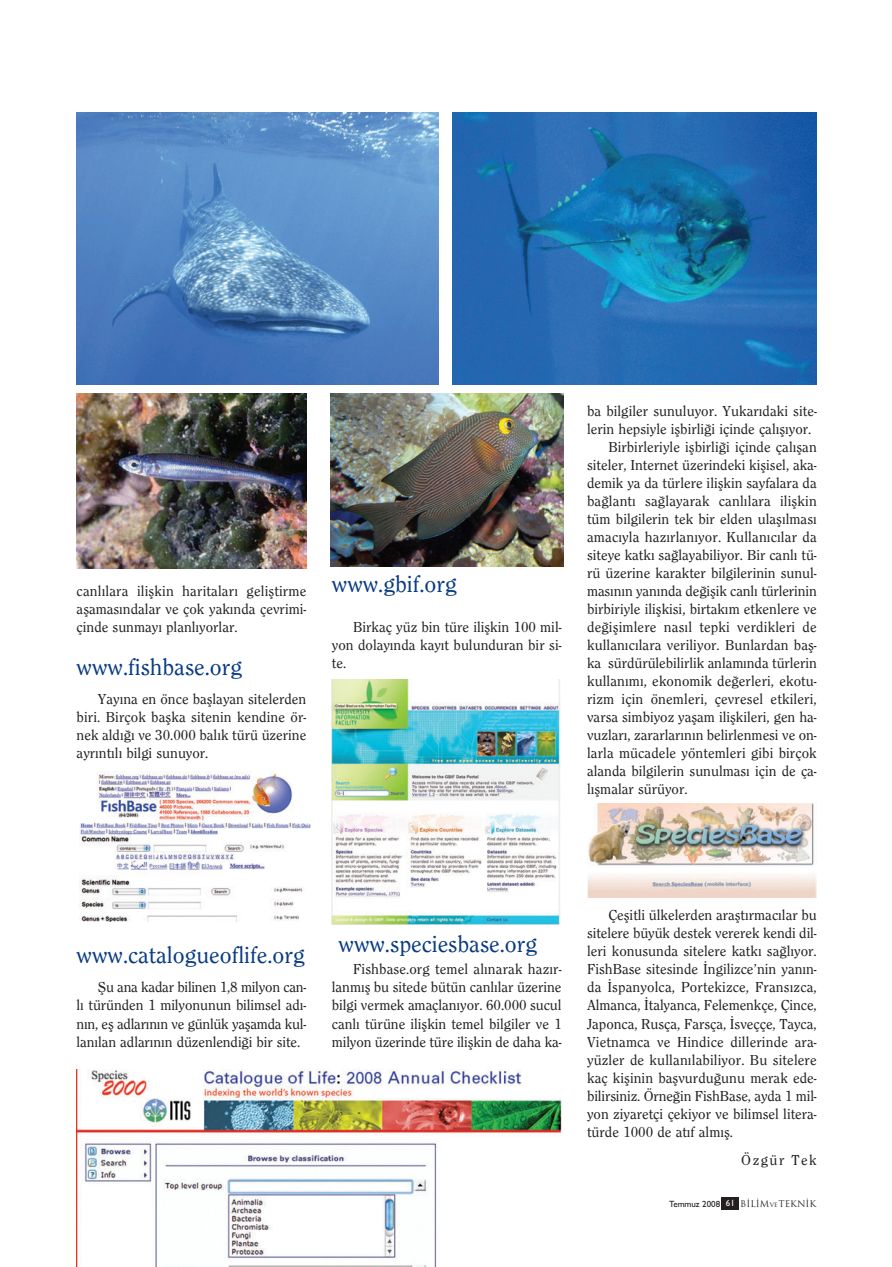
<style>
.page{position:relative;width:892px;height:1267px;background:#fff}
.page>*{position:absolute;margin:0;border:0;box-sizing:border-box;transform-origin:0 0}
.t1{font:500 24px "Clearface";color:#083a82}
.t2{font:500 15px/18px "Clearface";color:#231f20;text-align:justify}
.t3{font:500 15px "Clearface";letter-spacing:.1em;color:#231f20}
.t4{font:500 9px "Trajan";color:#231f20}
.s1{font-family:"Gill Sans";font-weight:400}
.s2{font-family:"Gill Sans";font-weight:400;color:#fff}
.s3{font-size:6px}
</style>
<div class="page">
<div style="left:722px;top:1197px;width:17px;height:12px;background:#231f20"></div>
<img style="left:330px;top:393px;width:233px;height:173px">
<img style="left:332px;top:679px;width:229px;height:245px">
<img style="left:587px;top:803px;width:229px;height:94px">
<img style="left:79px;top:771px;width:231px;height:150px">
<img style="left:77px;top:1069px;width:485px;height:197px">
<img style="left:77px;top:393px;width:229px;height:176px">
<img style="left:452px;top:112px;width:364px;height:273px">
<img style="left:77px;top:112px;width:362px;height:273px">
<p class="t2" style="left:77px;top:583px;width:231px">canlılara ilişkin haritaları geliştirme aşamasındalar ve çok yakında çevrimi&shy;çinde sunmayı planlıyorlar.</p>
<h1 class="t1" style="left:77px;top:657px;width:167px">www.fishbase.org</h1>
<p class="t2" style="left:77px;top:691px;width:231px;text-indent:21px">Yayına en önce başlayan sitelerden biri. Birçok başka sitenin kendine ör&shy;nek aldığı ve 30.000 balık türü üzerine ayrıntılı bilgi sunuyor.</p>
<h1 class="t1" style="left:332px;top:574px;width:126px">www.gbif.org</h1>
<p class="t2" style="left:332px;top:619px;width:231px;text-indent:21px">Birkaç yüz bin türe ilişkin 100 mil&shy;yon dolayında kayıt bulunduran bir si&shy;te.</p>
<p class="t2" style="left:587px;top:403px;width:231px">ba bilgiler sunuluyor. Yukarıdaki site-</p>
<p class="t2" style="left:587px;top:421px;width:226px">lerin hepsiyle işbirliği içinde çalışıyor.</p>
<p class="t2" style="left:608px;top:439px;width:210px">Birbirleriyle işbirliği içinde çalışan</p>
<p class="t2" style="left:587px;top:457px;width:231px">siteler, Internet üzerindeki kişisel, aka-</p>
<p class="t2" style="left:587px;top:475px;width:231px">demik ya da türlere ilişkin sayfalara da</p>
<p class="t2" style="left:587px;top:493px;width:231px">bağlantı sağlayarak canlılara ilişkin</p>
<p class="t2" style="left:587px;top:511px;width:231px">tüm bilgilerin tek bir elden ulaşılması</p>
<p class="t2" style="left:587px;top:529px;width:231px">amacıyla hazırlanıyor. Kullanıcılar da</p>
<p class="t2" style="left:587px;top:547px;width:231px">siteye katkı sağlayabiliyor. Bir canlı tü-</p>
<p class="t2" style="left:587px;top:565px;width:231px">rü üzerine karakter bilgilerinin sunul-</p>
<p class="t2" style="left:587px;top:583px;width:231px">masının yanında değişik canlı türlerinin</p>
<p class="t2" style="left:587px;top:601px;width:231px">birbiriyle ilişkisi, birtakım etkenlere ve</p>
<p class="t2" style="left:587px;top:619px;width:231px">değişimlere nasıl tepki verdikleri de</p>
<p class="t2" style="left:587px;top:637px;width:231px">kullanıcılara veriliyor. Bunlardan baş-</p>
<p class="t2" style="left:587px;top:655px;width:231px">ka sürdürülebilirlik anlamında türlerin</p>
<p class="t2" style="left:587px;top:673px;width:231px">kullanımı, ekonomik değerleri, ekotu-</p>
<p class="t2" style="left:587px;top:691px;width:231px">rizm için önemleri, çevresel etkileri,</p>
<p class="t2" style="left:587px;top:709px;width:231px">varsa simbiyoz yaşam ilişkileri, gen ha-</p>
<p class="t2" style="left:587px;top:727px;width:231px">vuzları, zararlarının belirlenmesi ve on-</p>
<p class="t2" style="left:587px;top:745px;width:231px">larla mücadele yöntemleri gibi birçok</p>
<p class="t2" style="left:587px;top:763px;width:231px">alanda bilgilerin sunulması için de ça-</p>
<p class="t2" style="left:587px;top:781px;width:102px">lışmalar sürüyor.</p>
<h1 class="t1" style="left:77px;top:945px;width:230px">www.catalogueoflife.org</h1>
<p class="t2" style="left:77px;top:979px;width:231px;text-indent:21px">Şu ana kadar bilinen 1,8 milyon can&shy;lı türünden 1 milyonunun bilimsel adı&shy;nın, eş adlarının ve günlük yaşamda kul&shy;lanılan adlarının düzenlendiği bir site.</p>
<h1 class="t1" style="left:338px;top:934px;width:200px">www.speciesbase.org</h1>
<p class="t2" style="left:332px;top:961px;width:231px;text-indent:21px">Fishbase.org temel alınarak hazır&shy;lanmış bu sitede bütün canlılar üzerine bilgi vermek amaçlanıyor. 60.000 sucul canlı türüne ilişkin temel bilgiler ve 1 milyon üzerinde türe ilişkin de daha ka-</p>
<p class="t2" style="left:587px;top:907px;width:231px;text-indent:21px">Çeşitli ülkelerden araştırmacılar bu sitelere büyük destek vererek kendi dil&shy;leri konusunda sitelere katkı sağlıyor.<br>FishBase sitesinde İngilizce’nin yanın&shy;da İspanyolca, Portekizce, Fransızca, Almanca, İtalyanca, Felemenkçe, Çince, Japonca, Rusça, Farsça, İsveççe, Tayca, Vietnamca ve Hindice dillerinde ara&shy;yüzler de kullanılabiliyor. Bu sitelere kaç kişinin başvurduğunu merak ede&shy;bilirsiniz. Örneğin FishBase, ayda 1 mil&shy;yon ziyaretçi çekiyor ve bilimsel litera&shy;türde 1000 de atıf almış.</p>
<p class="t3" style="left:741px;top:1154px;width:77px">Özgür Tek</p>
<p class="t4" style="left:669px;top:1196px;width:148px"><span class="s1">Temmuz 2008</span> <span class="s2">61</span> BiLiM<span class="s3">ve</span>TEKNiK</p>
</div>
